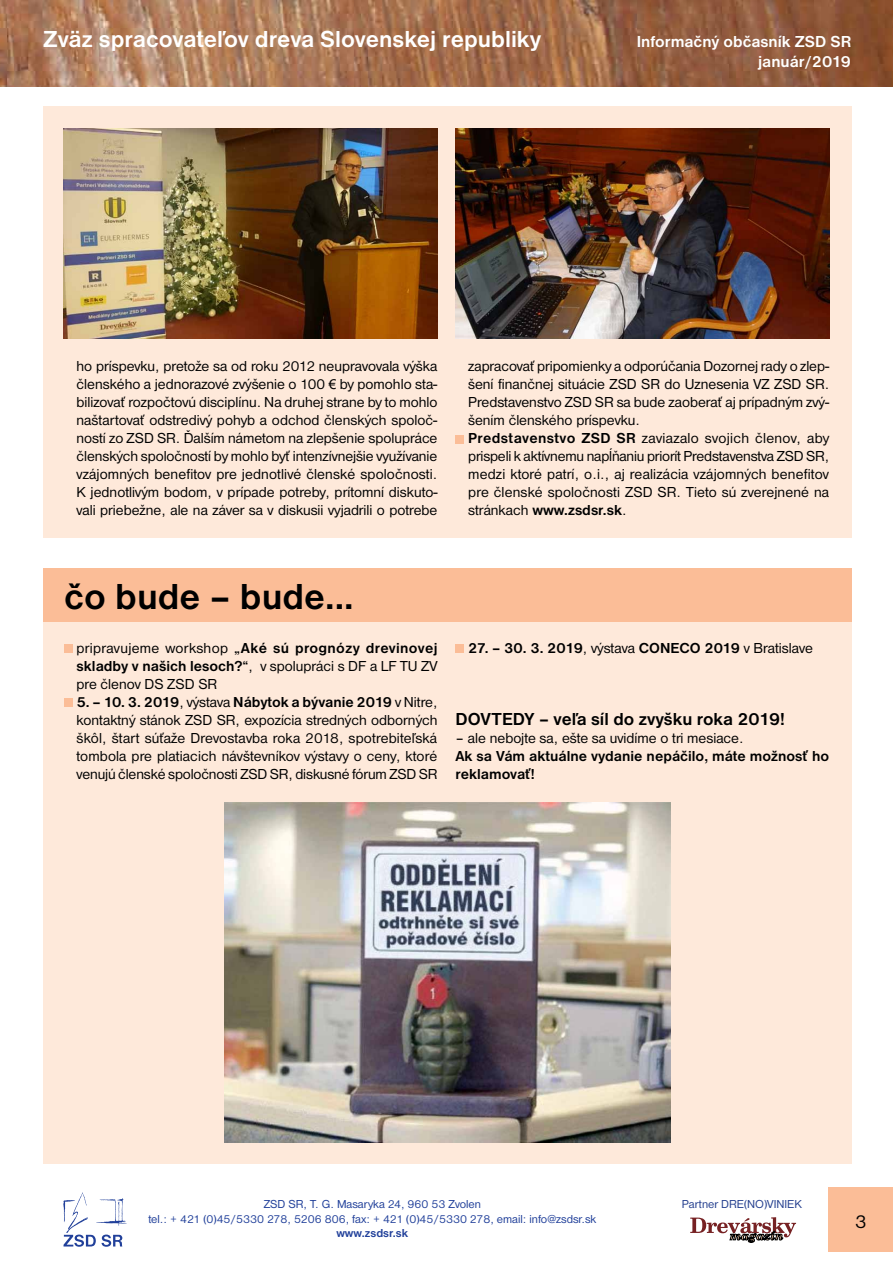
<style>
.page{position:relative;width:893px;height:1263px;background:#fff}
.page>*{position:absolute;margin:0;border:0;box-sizing:border-box;transform-origin:0 0}
.t1{font:700 37.5px "Nimbus San DEE";color:#000}
.t2{font:700 24px "Nimbus San DEE";color:#fff}
.t3{font:19.5px "Nimbus San DEE";color:#000}
.t4{font:700 18px "Nimbus San DEE";color:#000}
.t5{font:700 16.5px/19.8px "Nimbus San DEE";color:#fff;text-align:right}
.t6{font:15px/18px "Nimbus San DEE";color:#000;text-align:justify}
.t7{font:700 15px/18px "Nimbus San DEE";color:#000}
.t8{font:12px/14.4px "Nimbus San DEE";color:#21409a;text-align:center}
.t9{font:12px "Nimbus San DEE";color:#25408f}
.t10{font:700 12px "Nimbus San DEE";color:#21409a}
.s1{font-family:"Arial";font-size:13.5px}
.s2{font-weight:700}
.s3{font-weight:400}
</style>
<div class="page">
<img style="left:0;top:0;width:893px;height:87px">
<div style="left:829px;top:1188px;width:64px;height:64px;background:#fbbd97"></div>
<svg style="left:63px;top:1192px;width:64px;height:55px"></svg>
<svg style="left:690px;top:1217px;width:106px;height:26px"></svg>
<div style="left:43px;top:106px;width:809px;height:432px;background:#fee9da"></div>
<div style="left:43px;top:581px;width:809px;height:583px;background:#fee9da"></div>
<div style="left:455px;top:435px;width:9px;height:8px;background:#fbbd97"></div>
<div style="left:43px;top:568px;width:809px;height:53px;background:#fbbd97"></div>
<div style="left:64px;top:644px;width:8px;height:9px;background:#fbbd97"></div>
<div style="left:64px;top:698px;width:8px;height:9px;background:#fbbd97"></div>
<div style="left:455px;top:644px;width:9px;height:9px;background:#fbbd97"></div>
<img style="left:64px;top:128px;width:374px;height:211px">
<img style="left:455px;top:128px;width:374px;height:211px">
<img style="left:224px;top:802px;width:447px;height:340px">
<h2 class="t2" style="left:43px;top:25px;width:499px">Zväz spracovateľov dreva Slovenskej republiky</h2>
<p class="t5" style="left:637px;top:32px;width:216px">Informačný občasník ZSD SR január/2019</p>
<p class="t6" style="left:77px;top:358px;width:363px">ho príspevku, pretože sa od roku 2012 neupravovala výška členského a jednorazové zvýšenie o 100 <span class="s1">€</span> by pomohlo sta&shy;bilizovať rozpočtovú disciplínu. Na druhej strane by to mohlo naštartovať odstredivý pohyb a odchod členských spoloč&shy;ností zo ZSD SR. Ďalším námetom na zlepšenie spolupráce členských spoločností by mohlo byť intenzívnejšie využívanie vzájomných benefitov pre jednotlivé členské spoločnosti.<br>K jednotlivým bodom, v prípade potreby, prítomní diskuto&shy;vali priebežne, ale na záver sa v diskusii vyjadrili o potrebe</p>
<p class="t6" style="left:468px;top:358px;width:363px;text-align:left">zapracovať pripomienky a odporúčania Dozornej rady o zlep&shy;šení finančnej situácie ZSD SR do Uznesenia VZ ZSD SR.<br>Predstavenstvo ZSD SR sa bude zaoberať aj prípadným zvý&shy;šením členského príspevku.<br><span class="s2">Predstavenstvo ZSD SR</span> zaviazalo svojich členov, aby prispeli k aktívnemu napĺňaniu priorít Predstavenstva ZSD SR, medzi ktoré patrí, o.i., aj realizácia vzájomných benefitov pre členské spoločnosti ZSD SR. Tieto sú zverejnené na stránkach <span class="s2">www.zsdsr.sk</span>.</p>
<h1 class="t1" style="left:64px;top:576px;width:291px">čo bude – bude...</h1>
<p class="t6" style="left:77px;top:639px;width:362px">pripravujeme workshop <span class="s2">„Aké sú prognózy drevinovej skladby v našich lesoch?“</span>, v spolupráci s DF a LF TU ZV pre členov DS ZSD SR</p>
<p class="t6" style="left:77px;top:693px;width:362px"><span class="s2">5. – 10. 3. 2019</span>, výstava <span class="s2">Nábytok a bývanie 2019</span> v Nitre, kontaktný stánok ZSD SR, expozícia stredných odborných škôl, štart súťaže Drevostavba roka 2018, spotrebiteľská tombola pre platiacich návštevníkov výstavy o ceny, ktoré venujú členské spoločnosti ZSD SR, diskusné fórum ZSD SR</p>
<p class="t7" style="left:468px;top:639px;width:346px">27. – 30. 3. 2019<span class="s3">, výstava</span> CONECO 2019 <span class="s3">v Bratislave</span></p>
<p class="t4" style="left:455px;top:709px;width:331px">DOVTEDY – veľa síl do zvyšku roka 2019!</p>
<p class="t6" style="left:455px;top:729px;width:290px">– ale nebojte sa, ešte sa uvidíme o tri mesiace.</p>
<p class="t7" style="left:455px;top:747px;width:375px">Ak sa Vám aktuálne vydanie nepáčilo, máte možnosť ho reklamovať!</p>
<p class="t8" style="left:148px;top:1197px;width:449px">ZSD SR, T. G. Masaryka 24, 960 53 Zvolen<br>tel.: + 421 (0)45/5330 278, 5206 806, fax: + 421 (0)45/5330 278, email: info@zsdsr.sk</p>
<p class="t10" style="left:336px;top:1226px;width:73px">www.zsdsr.sk</p>
<p class="t9" style="left:682px;top:1197px;width:122px">Partner DRE(NO)VINIEK</p>
<h3 class="t3" style="left:855px;top:1210px;width:13px">3</h3>
</div>
